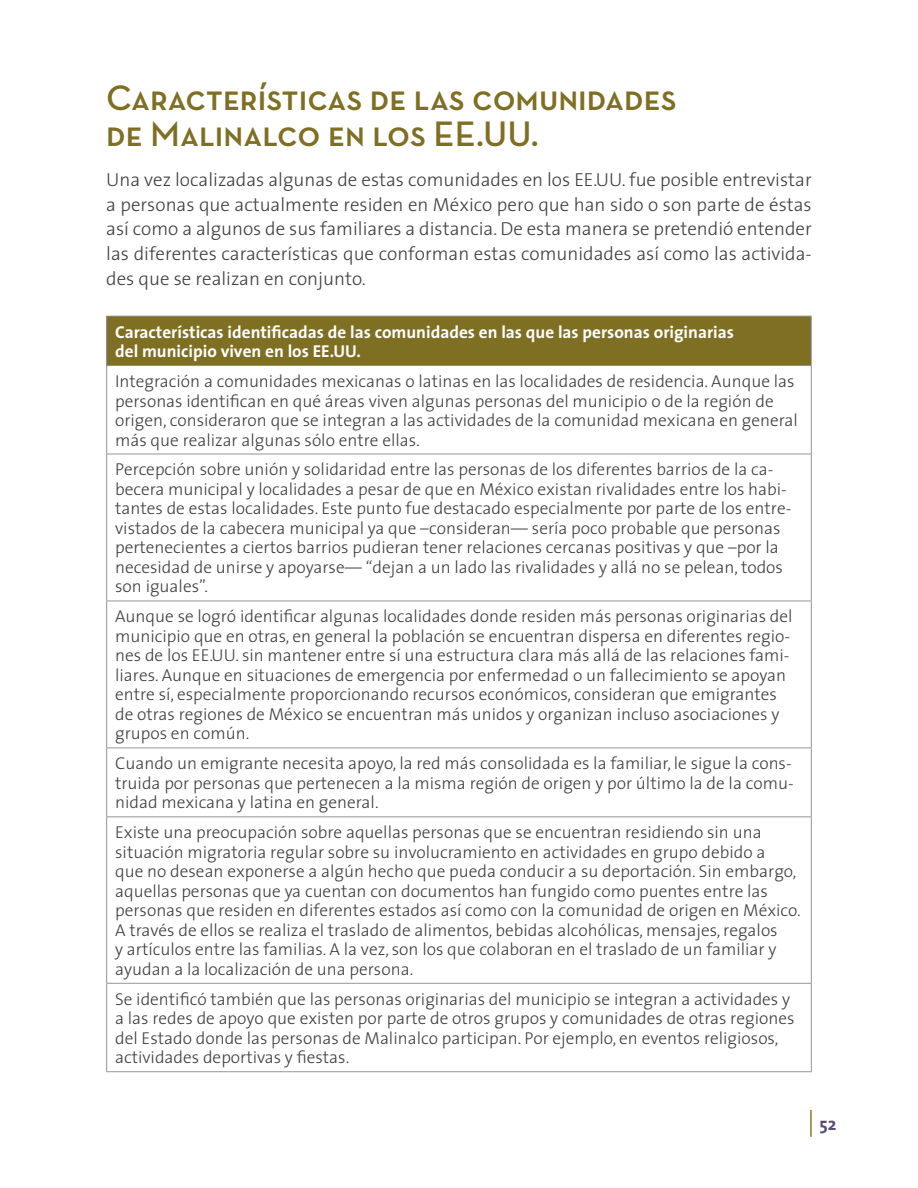
<style>
.page{position:relative;width:918px;height:1188px;background:#fff}
.page>*{position:absolute;margin:0;border:0;box-sizing:border-box;transform-origin:0 0}
._03_SubTítulos{font:36px/36px "Neutra Text Demi SC";color:#7e6f22}
._01TXT{font:300 18.9px/24.8px "The Sans";color:#3e3e3f;text-align:justify}
.t1{font:700 18px "The Sans";color:#5c4876}
._01TXT_-_Tabla{font:300 17.25px/19.5px "The Sans";color:#3e3e3f}
._01TXT_-_Tabla-2{font:700 17.25px/19.5px "The Sans";color:#fff}
</style>
<div class="page">
<hr style="left:810px;top:1110px;width:2px;height:27px;background:#92791b">
<div style="left:107px;top:316px;width:704px;height:50px;background:#7e6f22"></div>
<hr style="left:106px;top:316px;width:706px;height:1px;background:#939598">
<hr style="left:106px;top:316px;width:1px;height:49px;background:#939598">
<hr style="left:811px;top:316px;width:1px;height:49px;background:#939598">
<hr style="left:106px;top:365px;width:706px;height:1px;background:#939598">
<hr style="left:106px;top:366px;width:1px;height:88px;background:#939598">
<hr style="left:811px;top:366px;width:1px;height:88px;background:#939598">
<hr style="left:106px;top:454px;width:706px;height:1px;background:#939598">
<hr style="left:106px;top:454px;width:1px;height:147px;background:#939598">
<hr style="left:811px;top:454px;width:1px;height:147px;background:#939598">
<hr style="left:106px;top:601px;width:706px;height:1px;background:#939598">
<hr style="left:106px;top:601px;width:1px;height:147px;background:#939598">
<hr style="left:811px;top:601px;width:1px;height:147px;background:#939598">
<hr style="left:106px;top:748px;width:706px;height:1px;background:#939598">
<hr style="left:106px;top:748px;width:1px;height:68px;background:#939598">
<hr style="left:811px;top:748px;width:1px;height:68px;background:#939598">
<hr style="left:106px;top:816px;width:706px;height:1px;background:#939598">
<hr style="left:106px;top:817px;width:1px;height:166px;background:#939598">
<hr style="left:811px;top:817px;width:1px;height:166px;background:#939598">
<hr style="left:106px;top:983px;width:706px;height:1px;background:#939598">
<hr style="left:106px;top:984px;width:1px;height:87px;background:#939598">
<hr style="left:811px;top:984px;width:1px;height:87px;background:#939598">
<hr style="left:106px;top:1071px;width:706px;height:1px;background:#939598">
<p class="_03_SubTítulos" style="left:106px;top:79px;width:572px">Características de las comunidades de Malinalco en los EE.UU.</p>
<p class="_01TXT" style="left:106px;top:167px;width:707px">Una vez localizadas algunas de estas comunidades en los EE.UU. fue posible entrevistar a personas que actualmente residen en México pero que han sido o son parte de éstas así como a algunos de sus familiares a distancia. De esta manera se pretendió entender las diferentes características que conforman estas comunidades así como las activida&shy;des que se realizan en conjunto.</p>
<p class="_01TXT_-_Tabla-2" style="left:115px;top:322px;width:620px">Características identificadas de las comunidades en las que las personas originarias del municipio viven en los EE.UU.</p>
<p class="_01TXT_-_Tabla" style="left:115px;top:371px;width:684px">Integración a comunidades mexicanas o latinas en las localidades de residencia. Aunque las personas identifican en qué áreas viven algunas personas del municipio o de la región de origen, consideraron que se integran a las actividades de la comunidad mexicana en general más que realizar algunas sólo entre ellas.</p>
<p class="_01TXT_-_Tabla" style="left:115px;top:459px;width:678px">Percepción sobre unión y solidaridad entre las personas de los diferentes barrios de la ca&shy;becera municipal y localidades a pesar de que en México existan rivalidades entre los habi&shy;tantes de estas localidades. Este punto fue destacado especialmente por parte de los entre&shy;vistados de la cabecera municipal ya que –consideran— sería poco probable que personas pertenecientes a ciertos barrios pudieran tener relaciones cercanas positivas y que –por la necesidad de unirse y apoyarse— “dejan a un lado las rivalidades y allá no se pelean, todos son iguales”.</p>
<p class="_01TXT_-_Tabla" style="left:115px;top:606px;width:679px">Aunque se logró identificar algunas localidades donde residen más personas originarias del municipio que en otras, en general la población se encuentran dispersa en diferentes regio&shy;nes de los EE.UU. sin mantener entre sí una estructura clara más allá de las relaciones fami&shy;liares. Aunque en situaciones de emergencia por enfermedad o un fallecimiento se apoyan entre sí, especialmente proporcionando recursos económicos, consideran que emigrantes de otras regiones de México se encuentran más unidos y organizan incluso asociaciones y grupos en común.</p>
<p class="_01TXT_-_Tabla" style="left:115px;top:753px;width:680px;text-align:justify">Cuando un emigrante necesita apoyo, la red más consolidada es la familiar, le sigue la cons&shy;truida por personas que pertenecen a la misma región de origen y por último la de la comu&shy;nidad mexicana y latina en general.</p>
<p class="_01TXT_-_Tabla" style="left:115px;top:822px;width:687px">Existe una preocupación sobre aquellas personas que se encuentran residiendo sin una situación migratoria regular sobre su involucramiento en actividades en grupo debido a<br>que no desean exponerse a algún hecho que pueda conducir a su deportación. Sin embargo, aquellas personas que ya cuentan con documentos han fungido como puentes entre las personas que residen en diferentes estados así como con la comunidad de origen en México.<br>A través de ellos se realiza el traslado de alimentos, bebidas alcohólicas, mensajes, regalos<br>y artículos entre las familias. A la vez, son los que colaboran en el traslado de un familiar y ayudan a la localización de una persona.</p>
<p class="_01TXT_-_Tabla" style="left:115px;top:989px;width:681px">Se identificó también que las personas originarias del municipio se integran a actividades y a las redes de apoyo que existen por parte de otros grupos y comunidades de otras regiones del Estado donde las personas de Malinalco participan. Por ejemplo, en eventos religiosos, actividades deportivas y fiestas.</p>
<p class="t1" style="left:819px;top:1109px;width:19px">52</p>
</div>
